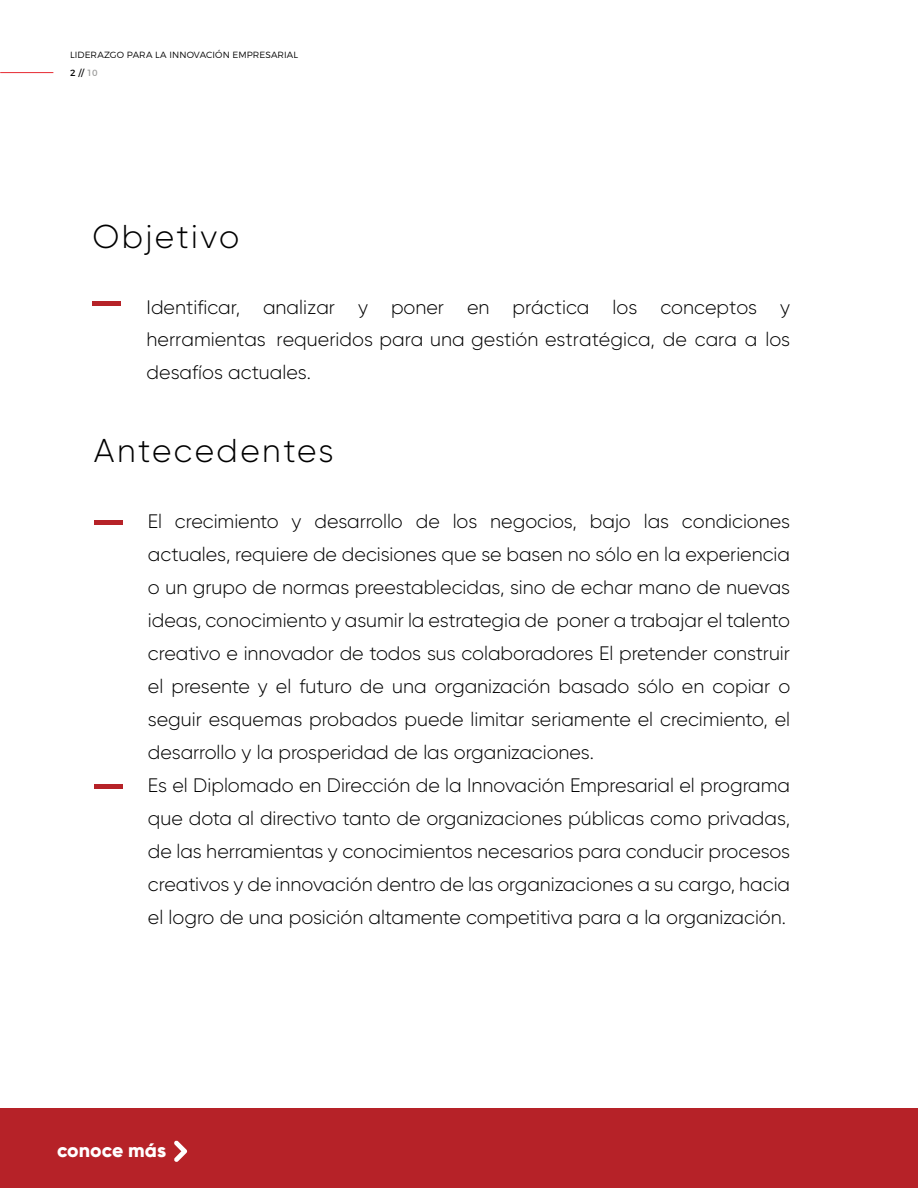
<style>
.page{position:relative;width:918px;height:1188px;background:#fff}
.page>*{position:absolute;margin:0;border:0;box-sizing:border-box;transform-origin:0 0}
.t1{font:300 33px "Gilroy";letter-spacing:.075em;color:#000}
.t2{font:300 19.5px/33px "Gilroy";letter-spacing:-.005em;color:#000;text-align:justify}
.t3{font:800 19.5px "Gilroy";color:#fff}
.t4{font:300 9px/17.5px "Montserrat";letter-spacing:.01em;color:#000}
.s1{font-weight:400}
.s2{font-weight:400;color:#9d9d9c}
</style>
<div class="page">
<hr style="left:0;top:72px;width:53px;height:1px;background:#e62a32">
<div style="left:0;top:1108px;width:918px;height:80px;background:#b62228"></div>
<svg style="left:174px;top:1140px;width:13px;height:22px"></svg>
<div style="left:92px;top:301px;width:29px;height:5px;background:#b62228"></div>
<hr style="left:94px;top:520px;width:28px;height:4px;background:#b62228">
<hr style="left:94px;top:784px;width:28px;height:4px;background:#b62228">
<p class="t4" style="left:70px;top:45px;width:230px">LIDERAZGO PARA LA INNOVACIÓN EMPRESARIAL<br><span class="s1">2 //</span> <span class="s2">10</span></p>
<h1 class="t1" style="left:92px;top:216px;width:148px">Objetivo</h1>
<p class="t2" style="left:147px;top:290px;width:645px">Identificar, analizar y poner en práctica los conceptos y herramientas requeridos para una gestión estratégica, de cara a los desafíos actuales.</p>
<h1 class="t1" style="left:94px;top:430px;width:241px">Antecedentes</h1>
<p class="t2" style="left:148px;top:504px;width:644px;text-align:left">El crecimiento y desarrollo de los negocios, bajo las condiciones actuales, requiere de decisiones que se basen no sólo en la experiencia o un grupo de normas preestablecidas, sino de echar mano de nuevas ideas, conocimiento y asumir la estrategia de poner a trabajar el talento creativo e innovador de todos sus colaboradores El pretender construir el presente y el futuro de una organización basado sólo en copiar o seguir esquemas probados puede limitar seriamente el crecimiento, el desarrollo y la prosperidad de las organizaciones.<br>Es el Diplomado en Dirección de la Innovación Empresarial el programa que dota al directivo tanto de organizaciones públicas como privadas, de las herramientas y conocimientos necesarios para conducir procesos creativos y de innovación dentro de las organizaciones a su cargo, hacia el logro de una posición altamente competitiva para a la organización.</p>
<p class="t3" style="left:57px;top:1138px;width:111px">conoce más</p>
</div>
